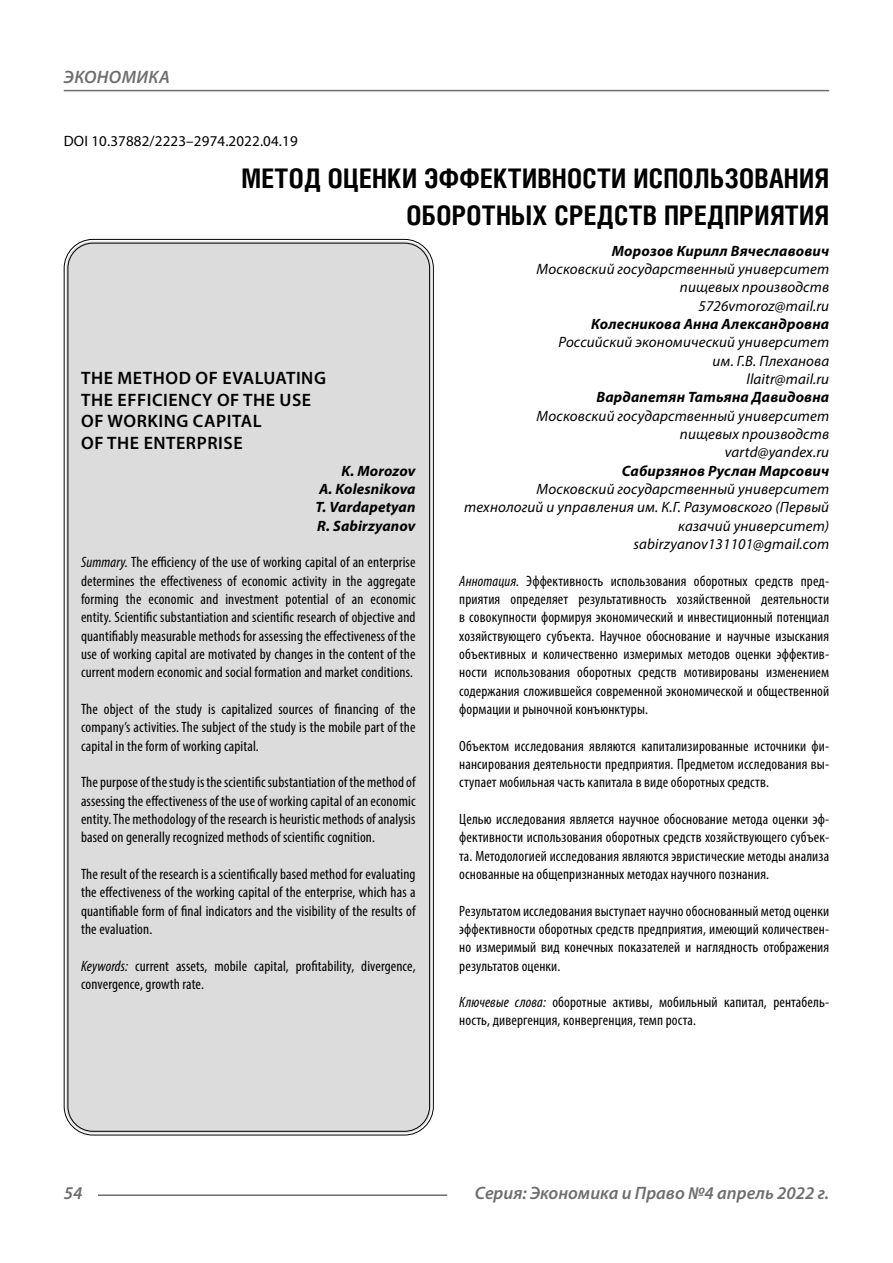
<style>
.page{position:relative;width:893px;height:1263px;background:#fff}
.page>*{position:absolute;margin:0;border:0;box-sizing:border-box;transform-origin:0 0}
.Header{font:700 27px/37.5px "Helios Cond C";letter-spacing:.01em;color:#000;text-align:right}
.Header-eng{font:600 18px/21.6px "Myriad Pro";letter-spacing:.03em;color:#000}
.t1{font:italic 600 18px "Myriad Pro";color:#6e6e6e}
.Annotation-rus{font:condensed 15px/18.3px "Myriad Pro";letter-spacing:.01em;color:#000;text-align:justify}
.Annotation-eng{font:condensed 15px/18.3px "Myriad Pro";letter-spacing:.01em;color:#000;text-align:justify}
.Author-doc{font:italic 15px/18.3px "Myriad Pro";letter-spacing:.01em;color:#000;text-align:right}
.Author{font:italic 700 15px "Myriad Pro";letter-spacing:.01em;color:#000}
.Author-email{font:italic 15px "Myriad Pro";letter-spacing:.01em;color:#000}
.Author-eng{font:italic 700 15px "Myriad Pro";letter-spacing:.01em;color:#000}
.DOI{font:15px "Myriad Pro";letter-spacing:.01em;color:#000}
.s1{font-style:italic}
</style>
<div class="page">
<div style="left:66px;top:241px;width:365px;height:892px;background:#dcdcdc;border-radius:27px"></div>
<hr style="left:98px;top:1194px;width:349px;height:2px;background:#6e6e6e">
<hr style="left:64px;top:90px;width:765px;height:1px;background:#6e6e6e">
<p class="t1" style="left:64px;top:66px;width:24px">Экономика</p>
<p class="DOI" style="left:64px;top:132px;width:235px">DOI 10.37882/2223–2974.2022.04.19</p>
<p class="Header" style="left:242px;top:159px;width:589px">МЕТОД ОЦЕНКИ ЭФФЕКТИВНОСТИ ИСПОЛЬЗОВАНИЯ<br>ОБОРОТНЫХ СРЕДСТВ ПРЕДПРИЯТИЯ</p>
<p class="Author" style="left:612px;top:241px;width:219px">Морозов Кирилл Вячеславович</p>
<p class="Author-doc" style="left:537px;top:260px;width:294px">Московский государственный университет пищевых производств</p>
<p class="Author-email" style="left:698px;top:296px;width:132px">5726vmoroz@mail.ru</p>
<p class="Author" style="left:591px;top:314px;width:240px">Колесникова Анна Александровна</p>
<p class="Author-doc" style="left:558px;top:333px;width:272px">Российский экономический университет им. Г.В. Плеханова</p>
<p class="Author-email" style="left:746px;top:370px;width:84px">llaitr@mail.ru</p>
<p class="Author" style="left:596px;top:388px;width:234px">Вардапетян Татьяна Давидовна</p>
<p class="Author-doc" style="left:537px;top:406px;width:294px">Московский государственный университет пищевых производств</p>
<p class="Author-email" style="left:725px;top:443px;width:106px">vartd@yandex.ru</p>
<p class="Author" style="left:622px;top:461px;width:209px">Сабирзянов Руслан Марсович</p>
<p class="Author-doc" style="left:464px;top:480px;width:367px">Московский государственный университет технологий и управления им. К.Г. Разумовского (Первый казачий университет)</p>
<p class="Author-email" style="left:633px;top:535px;width:197px">sabirzyanov131101@gmail.com</p>
<p class="Annotation-rus" style="left:459px;top:571px;width:371px"><span class="s1">Аннотация.</span> Эффективность использования оборотных средств пред&shy;приятия определяет результативность хозяйственной деятельности в совокупности формируя экономический и инвестиционный потенциал хозяйствующего субъекта. Научное обоснование и научные изыскания объективных и количественно измеримых методов оценки эффектив&shy;ности использования оборотных средств мотивированы изменением содержания сложившейся современной экономической и общественной формации и рыночной конъюнктуры.</p>
<p class="Annotation-rus" style="left:459px;top:736px;width:371px">Объектом исследования являются капитализированные источники фи&shy;нансирования деятельности предприятия. Предметом исследования вы&shy;ступает мобильная часть капитала в виде оборотных средств.</p>
<p class="Annotation-rus" style="left:459px;top:810px;width:371px">Целью исследования является научное обоснование метода оценки эф&shy;фективности использования оборотных средств хозяйствующего субъек&shy;та. Методологией исследования являются эвристические методы анализа основанные на общепризнанных методах научного познания.</p>
<p class="Annotation-rus" style="left:459px;top:901px;width:371px">Результатом исследования выступает научно обоснованный метод оценки эффективности оборотных средств предприятия, имеющий количествен&shy;но измеримый вид конечных показателей и наглядность отображения результатов оценки.</p>
<p class="Annotation-rus" style="left:459px;top:993px;width:371px"><span class="s1">Ключевые слова:</span> оборотные активы, мобильный капитал, рентабель&shy;ность, дивергенция, конвергенция, темп роста.</p>
<p class="Header-eng" style="left:81px;top:367px;width:246px">THE METHOD OF EVALUATING<br>THE EFFICIENCY OF THE USE<br>OF WORKING CAPITAL<br>OF THE ENTERPRISE</p>
<p class="Author-eng" style="left:341px;top:461px;width:76px">K. Morozov</p>
<p class="Author-eng" style="left:319px;top:479px;width:98px">A. Kolesnikova</p>
<p class="Author-eng" style="left:316px;top:498px;width:101px">T. Vardapetyan</p>
<p class="Author-eng" style="left:317px;top:516px;width:100px">R. Sabirzyanov</p>
<p class="Annotation-eng" style="left:81px;top:553px;width:336px"><span class="s1">Summary.</span> The efficiency of the use of working capital of an enterprise determines the effectiveness of economic activity in the aggregate forming the economic and investment potential of an economic entity. Scientific substantiation and scientific research of objective and quantifiably measurable methods for assessing the effectiveness of the use of working capital are motivated by changes in the content of the current modern economic and social formation and market conditions.</p>
<p class="Annotation-eng" style="left:81px;top:700px;width:336px">The object of the study is capitalized sources of financing of the company’s activities. The subject of the study is the mobile part of the capital in the form of working capital.</p>
<p class="Annotation-eng" style="left:81px;top:773px;width:336px">The purpose of the study is the scientific substantiation of the method of assessing the effectiveness of the use of working capital of an economic entity. The methodology of the research is heuristic methods of analysis based on generally recognized methods of scientific cognition.</p>
<p class="Annotation-eng" style="left:81px;top:864px;width:336px">The result of the research is a scientifically based method for evaluating the effectiveness of the working capital of the enterprise, which has a quantifiable form of final indicators and the visibility of the results of the evaluation.</p>
<p class="Annotation-eng" style="left:81px;top:956px;width:336px"><span class="s1">Keywords:</span> current assets, mobile capital, profitability, divergence, convergence, growth rate.</p>
<p class="t1" style="left:64px;top:1182px;width:20px">54</p>
<p class="t1" style="left:475px;top:1182px;width:356px">Серия: Экономика и Право №4 апрель 2022 г.</p>
</div>
